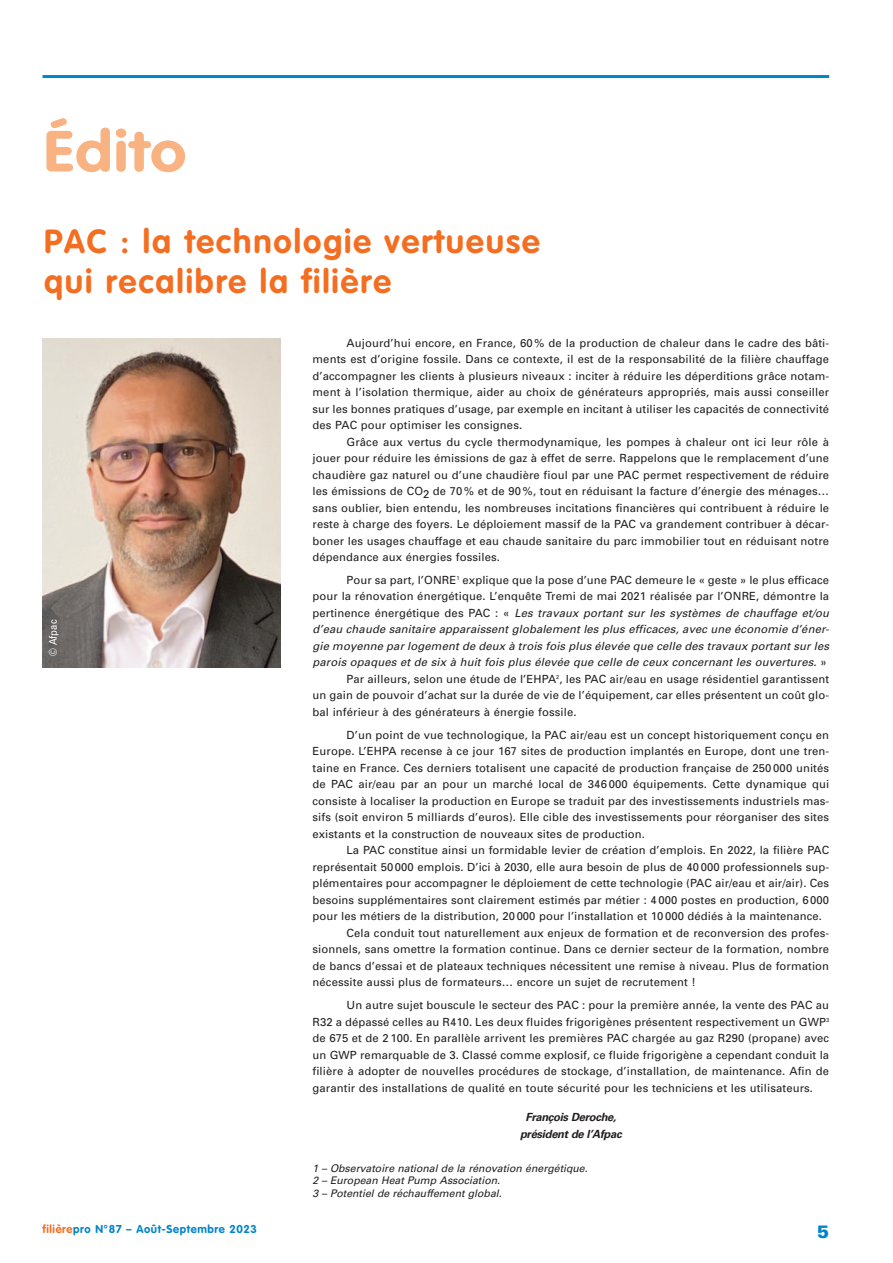
<style>
.page{position:relative;width:893px;height:1263px;background:#fff}
.page>*{position:absolute;margin:0;border:0;box-sizing:border-box;transform-origin:0 0}
.t1{font:700 57px "VAG Rounded Std";letter-spacing:.015em;color:#f9b281;scale:1.15 1}
.t2{font:700 33px/39.6px "VAG Rounded Std";letter-spacing:.055em;color:#f36e21}
.t3{font:900 18px "Univers";color:#0084ca}
.t4{font:11.25px/16.5px "Univers";letter-spacing:.01em;color:#231f20;text-align:justify}
.t5{font:italic 11.25px "Univers";letter-spacing:.01em;color:#231f20}
.t6{font:11.25px/16.5px "Univers LT 65 Bd Obl";letter-spacing:-.03em;color:#231f20;text-align:center}
.t7{font:700 11.25px "VAG Rounded Std";letter-spacing:.05em;color:#0084ca}
.t8{font:10.5px/12.6px "Univers LT 55 Obl";color:#231f20}
.t9{font:10.5px "Univers LT 55 Rm";color:#fff;scale:.9 1}
.s1{font-style:normal}
.s2{color:#f36e21}
</style>
<div class="page">
<img style="left:43px;top:338px;width:238px;height:330px">
<hr style="left:43px;top:75px;width:786px;height:3px;background:#0084ca">
<h1 class="t1" style="left:44px;top:128px;width:126px">Édito</h1>
<h2 class="t2" style="left:44px;top:224px;width:497px">PAC : la technologie vertueuse qui recalibre la filière</h2>
<p class="t4" style="left:313px;top:335px;width:518px;text-indent:34px">Aujourd’hui encore, en France, 60 % de la production de chaleur dans le cadre des bâti&shy;ments est d’origine fossile. Dans ce contexte, il est de la responsabilité de la filière chauffage d’accompagner les clients à plusieurs niveaux : inciter à réduire les déperditions grâce notam&shy;ment à l’isolation thermique, aider au choix de générateurs appropriés, mais aussi conseiller sur les bonnes pratiques d’usage, par exemple en incitant à utiliser les capacités de connectivité des PAC pour optimiser les consignes.</p>
<p class="t4" style="left:313px;top:434px;width:518px;text-indent:34px">Grâce aux vertus du cycle thermodynamique, les pompes à chaleur ont ici leur rôle à jouer pour réduire les émissions de gaz à effet de serre. Rappelons que le remplacement d’une chaudière gaz naturel ou d’une chaudière fioul par une PAC permet respectivement de réduire les émissions de CO2 de 70 % et de 90 %, tout en réduisant la facture d’énergie des ménages… sans oublier, bien entendu, les nombreuses incitations financières qui contribuent à réduire le reste à charge des foyers. Le déploiement massif de la PAC va grandement contribuer à décar&shy;boner les usages chauffage et eau chaude sanitaire du parc immobilier tout en réduisant notre dépendance aux énergies fossiles.</p>
<p class="t4" style="left:347px;top:573px;width:484px">Pour sa part, l’ONRE<sup>1</sup> explique que la pose d’une PAC demeure le « geste » le plus efficace</p>
<p class="t4" style="left:313px;top:589px;width:518px">pour la rénovation énergétique. L’enquête Tremi de mai 2021 réalisée par l’ONRE, démontre la</p>
<p class="t5" style="left:313px;top:609px;width:520px"><span class="s1">p e rt i n e n c e é n e r g é t i q u e d e s PA C : «</span> Les travaux portant sur les systèmes de chauffage et/ou</p>
<p class="t5" style="left:313px;top:625px;width:520px">d’eau chaude sanitaire apparaissent globalement les plus efficaces, avec une économie d’éner-</p>
<p class="t5" style="left:313px;top:642px;width:520px">gie moyenne par logement de deux à trois fois plus élevée que celle des travaux portant sur les</p>
<p class="t5" style="left:313px;top:658px;width:516px">parois opaques et de six à huit fois plus élevée que celle de ceux concernant les ouvertures. <span class="s1">»</span></p>
<p class="t4" style="left:347px;top:672px;width:484px">Par ailleurs, selon une étude de l’EHPA<sup>2</sup>, les PAC air/eau en usage résidentiel garantissent</p>
<p class="t4" style="left:313px;top:688px;width:518px">un gain de pouvoir d’achat sur la durée de vie de l’équipement, car elles présentent un coût glo-</p>
<p class="t4" style="left:313px;top:705px;width:266px">bal inférieur à des générateurs à énergie fossile.</p>
<p class="t4" style="left:313px;top:728px;width:518px;text-indent:34px">D’un point de vue technologique, la PAC air/eau est un concept historiquement conçu en Europe. L’EHPA recense à ce jour 167 sites de production implantés en Europe, dont une tren&shy;taine en France. Ces derniers totalisent une capacité de production française de 250 000 unités de PAC air/eau par an pour un marché local de 346 000 équipements. Cette dynamique qui consiste à localiser la production en Europe se traduit par des investissements industriels mas&shy;sifs (soit environ 5 milliards d’euros). Elle cible des investissements pour réorganiser des sites existants et la construction de nouveaux sites de production.</p>
<p class="t4" style="left:347px;top:843px;width:484px">La PAC constitue ainsi un formidable levier de création d’emplois. En 2022, la filière PAC</p>
<p class="t4" style="left:313px;top:860px;width:518px">représentait 50 000 emplois. D’ici à 2030, elle aura besoin de plus de 40 000 professionnels sup-</p>
<p class="t4" style="left:313px;top:876px;width:518px">plémentaires pour accompagner le déploiement de cette technologie (PAC air/eau et air/air). Ces</p>
<p class="t4" style="left:313px;top:893px;width:518px">besoins supplémentaires sont clairement estimés par métier : 4 000 postes en production, 6 000</p>
<p class="t4" style="left:313px;top:909px;width:511px">pour les métiers de la distribution, 20 000 pour l’installation et 10 000 dédiés à la maintenance.</p>
<p class="t4" style="left:347px;top:926px;width:484px">Cela conduit tout naturellement aux enjeux de formation et de reconversion des profes-</p>
<p class="t4" style="left:313px;top:942px;width:518px">sionnels, sans omettre la formation continue. Dans ce dernier secteur de la formation, nombre</p>
<p class="t4" style="left:313px;top:959px;width:518px">de bancs d’essai et de plateaux techniques nécessitent une remise à niveau. Plus de formation</p>
<p class="t4" style="left:313px;top:975px;width:385px">nécessite aussi plus de formateurs… encore un sujet de recrutement !</p>
<p class="t4" style="left:313px;top:998px;width:518px;text-indent:34px">Un autre sujet bouscule le secteur des PAC : pour la première année, la vente des PAC au R32 a dépassé celles au R410. Les deux fluides frigorigènes présentent respectivement un GWP<sup>3 </sup>de 675 et de 2 100. En parallèle arrivent les premières PAC chargée au gaz R290 (propane) avec un GWP remarquable de 3. Classé comme explosif, ce fluide frigorigène a cependant conduit la filière à adopter de nouvelles procédures de stockage, d’installation, de maintenance. Afin de garantir des installations de qualité en toute sécurité pour les techniciens et les utilisateurs.</p>
<p class="t6" style="left:520px;top:1109px;width:103px">François Deroche, président de l’Afpac</p>
<p class="t8" style="left:313px;top:1162px;width:277px">1 – Observatoire national de la rénovation énergétique.<br>2 – European Heat Pump Association.<br>3 – Potentiel de réchauffement global.</p>
<p class="t7" style="left:43px;top:1225px;width:216px"><span class="s2">filière</span>pro N°87 – Août-Septembre 2023</p>
<h3 class="t3" style="left:817px;top:1225px;width:14px">5</h3>
<p class="t9" style="left:47px;top:656px;width:42px;rotate:-90deg">© Afpac</p>
</div>
